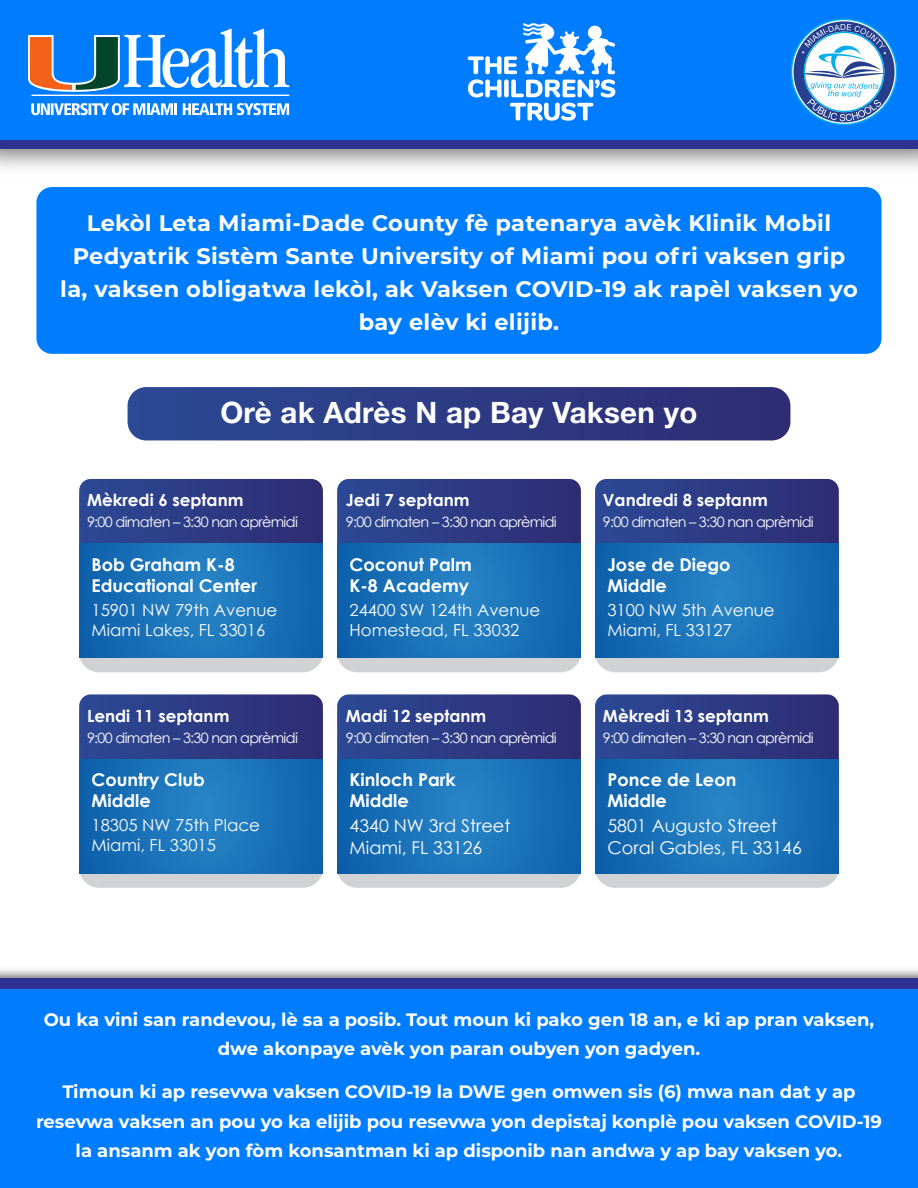
<style>
.page{position:relative;width:918px;height:1188px;background:#fff}
.page>*{position:absolute;margin:0;border:0;box-sizing:border-box;transform-origin:0 0}
.t1{font:700 29.55px "Helvetica Neue LT Std";letter-spacing:.01em;color:#fff}
.t2{font:700 22.5px/33px "Montserrat";letter-spacing:.015em;color:#fff;text-align:center}
.t3{font:700 18px/29.2px "Montserrat";color:#fff;text-align:center}
.t4{font:700 17.55px/21.1px "Century Gothic";color:#fff}
.t5{font:17.55px/21.1px "Century Gothic";color:#fff}
.t6{font:700 16.8px "Century Gothic";color:#fff}
.t7{font:16.5px/19.8px "Century Gothic";color:#fff}
.t8{font:14.25px "Century Gothic";letter-spacing:-.045em;color:#fff}
</style>
<div class="page">
<div style="left:0;top:23px;width:918px;height:126px;background:#2e3192"></div>
<div style="left:0;top:0;width:918px;height:140px;background:#007dff"></div>
<svg style="left:791px;top:19px;width:106px;height:106px"></svg>
<svg style="left:28px;top:28px;width:261px;height:68px"></svg>
<svg style="left:183px;top:103px;width:106px;height:12px"></svg>
<svg style="left:31px;top:103px;width:146px;height:12px"></svg>
<svg style="left:468px;top:23px;width:147px;height:74px"></svg>
<svg style="left:510px;top:103px;width:83px;height:18px"></svg>
<div style="left:337px;top:482px;width:244px;height:190px;background:#d0d2d3;border-radius:20px"></div>
<svg style="left:337px;top:479px;width:244px;height:65px;background:#2d3c85"></svg>
<svg style="left:337px;top:544px;width:244px;height:114px;background:#1971b7"></svg>
<div style="left:595px;top:482px;width:244px;height:190px;background:#d0d2d3;border-radius:20px"></div>
<svg style="left:595px;top:479px;width:244px;height:65px;background:#2d3c85"></svg>
<svg style="left:595px;top:544px;width:244px;height:114px;background:#1971b7"></svg>
<div style="left:79px;top:482px;width:244px;height:190px;background:#d0d2d3;border-radius:20px"></div>
<svg style="left:79px;top:479px;width:244px;height:65px;background:#2d3c85"></svg>
<svg style="left:79px;top:544px;width:244px;height:114px;background:#1971b7"></svg>
<div style="left:337px;top:698px;width:244px;height:190px;background:#d0d2d3;border-radius:20px"></div>
<svg style="left:337px;top:694px;width:244px;height:65px;background:#2f3c85"></svg>
<svg style="left:337px;top:759px;width:244px;height:114px;background:#1971b7"></svg>
<div style="left:595px;top:698px;width:244px;height:190px;background:#d0d2d3;border-radius:20px"></div>
<svg style="left:595px;top:694px;width:244px;height:65px;background:#2f3c85"></svg>
<svg style="left:595px;top:759px;width:244px;height:114px;background:#1971b7"></svg>
<div style="left:79px;top:698px;width:244px;height:190px;background:#d0d2d3;border-radius:20px"></div>
<svg style="left:79px;top:694px;width:244px;height:65px;background:#2f3c85"></svg>
<svg style="left:79px;top:759px;width:244px;height:114px;background:#1971b7"></svg>
<svg style="left:128px;top:387px;width:662px;height:53px;background:#2e3c85"></svg>
<div style="left:36px;top:187px;width:846px;height:167px;background:#007dff;border-radius:16px"></div>
<div style="left:0;top:979px;width:918px;height:209px;background:#007dff"></div>
<div style="left:0;top:978px;width:918px;height:10px;background:#2e3192"></div>
<p class="t2" style="left:60px;top:206px;width:799px">Lekòl Leta Miami-Dade County fè patenarya avèk Klinik Mobil Pedyatrik Sistèm Sante University of Miami pou ofri vaksen grip la, vaksen obligatwa lekòl, ak Vaksen COVID-19 ak rapèl vaksen yo bay elèv ki elijib.</p>
<h1 class="t1" style="left:220px;top:395px;width:479px">Orè ak Adrès N ap Bay Vaksen yo</h1>
<p class="t6" style="left:87px;top:487px;width:158px">Mèkredi 6 septanm</p>
<p class="t8" style="left:87px;top:512px;width:212px">9:00 dimaten – 3:30 nan aprèmidi</p>
<p class="t4" style="left:92px;top:553px;width:167px">Bob Graham K-8<br>Educational Center</p>
<p class="t7" style="left:92px;top:600px;width:187px">15901 NW 79th Avenue<br>Miami Lakes, FL 33016</p>
<p class="t6" style="left:87px;top:703px;width:144px">Lendi 11 septanm</p>
<p class="t8" style="left:87px;top:727px;width:212px">9:00 dimaten – 3:30 nan aprèmidi</p>
<p class="t4" style="left:92px;top:768px;width:115px">Country Club<br>Middle</p>
<p class="t7" style="left:92px;top:815px;width:170px">18305 NW 75th Place<br>Miami, FL 33015</p>
<p class="t6" style="left:346px;top:487px;width:125px">Jedi 7 septanm</p>
<p class="t8" style="left:346px;top:512px;width:212px">9:00 dimaten – 3:30 nan aprèmidi</p>
<p class="t4" style="left:350px;top:553px;width:124px">Coconut Palm<br>K-8 Academy</p>
<p class="t7" style="left:350px;top:600px;width:192px">24400 SW 124th Avenue<br>Homestead, FL 33032</p>
<p class="t6" style="left:346px;top:703px;width:142px">Madi 12 septanm</p>
<p class="t8" style="left:346px;top:728px;width:212px">9:00 dimaten – 3:30 nan aprèmidi</p>
<p class="t4" style="left:350px;top:768px;width:108px">Kinloch Park<br>Middle</p>
<p class="t5" style="left:350px;top:815px;width:162px">4340 NW 3rd Street<br>Miami, FL 33126</p>
<p class="t6" style="left:603px;top:487px;width:166px">Vandredi 8 septanm</p>
<p class="t8" style="left:603px;top:512px;width:212px">9:00 dimaten – 3:30 nan aprèmidi</p>
<p class="t4" style="left:607px;top:553px;width:125px">Jose de Diego<br>Middle</p>
<p class="t7" style="left:607px;top:600px;width:169px">3100 NW 5th Avenue<br>Miami, FL 33127</p>
<p class="t6" style="left:603px;top:703px;width:167px">Mèkredi 13 septanm</p>
<p class="t8" style="left:603px;top:727px;width:212px">9:00 dimaten – 3:30 nan aprèmidi</p>
<p class="t4" style="left:607px;top:768px;width:130px">Ponce de Leon<br>Middle</p>
<p class="t5" style="left:607px;top:815px;width:196px">5801 Augusto Street<br>Coral Gables, FL 33146</p>
<p class="t3" style="left:44px;top:1004px;width:832px">Ou ka vini san randevou, lè sa a posib. Tout moun ki pako gen 18 an, e ki ap pran vaksen, dwe akonpaye avèk yon paran oubyen yon gadyen.</p>
<p class="t3" style="left:36px;top:1077px;width:847px">Timoun ki ap resevwa vaksen COVID-19 la DWE gen omwen sis (6) mwa nan dat y ap resevwa vaksen an pou yo ka elijib pou resevwa yon depistaj konplè pou vaksen COVID-19 la ansanm ak yon fòm konsantman ki ap disponib nan andwa y ap bay vaksen yo.</p>
</div>
